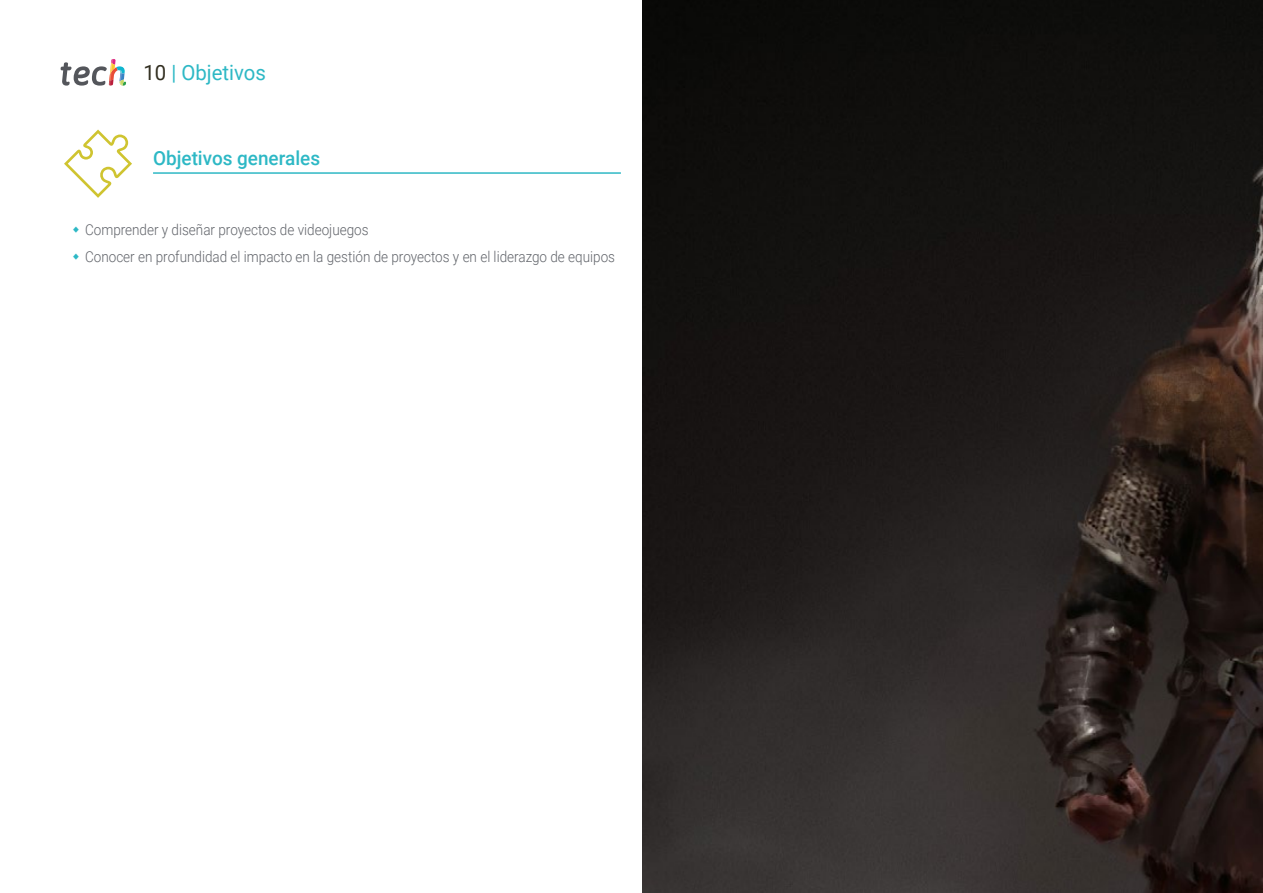
<style>
.page{position:relative;width:1263px;height:893px;background:#fff}
.page>*{position:absolute;margin:0;border:0;box-sizing:border-box;transform-origin:0 0}
.t1{font:21px "Roboto";color:#2db8c5}
.t2{font:500 19.5px "Roboto";color:#2db8c5}
.t3{font:300 15px/26.7px "Roboto";color:#61646a;scale:.9 1}
.s1{color:#312e20}
</style>
<div class="page">
<hr style="left:153px;top:173px;width:468px;height:1px;background:#2db8c5">
<svg style="left:64px;top:130px;width:68px;height:68px"></svg>
<img style="left:642px;top:0;width:621px;height:893px">
<svg style="left:61px;top:59px;width:65px;height:27px"></svg>
<h1 class="t1" style="left:144px;top:57px;width:124px"><span class="s1">10</span> | Objetivos</h1>
<h2 class="t2" style="left:153px;top:144px;width:169px">Objetivos generales</h2>
<p class="t3" style="left:85px;top:216px;width:590px">Comprender y diseñar proyectos de videojuegos<br>Conocer en profundidad el impacto en la gestión de proyectos y en el liderazgo de equipos</p>
</div>
